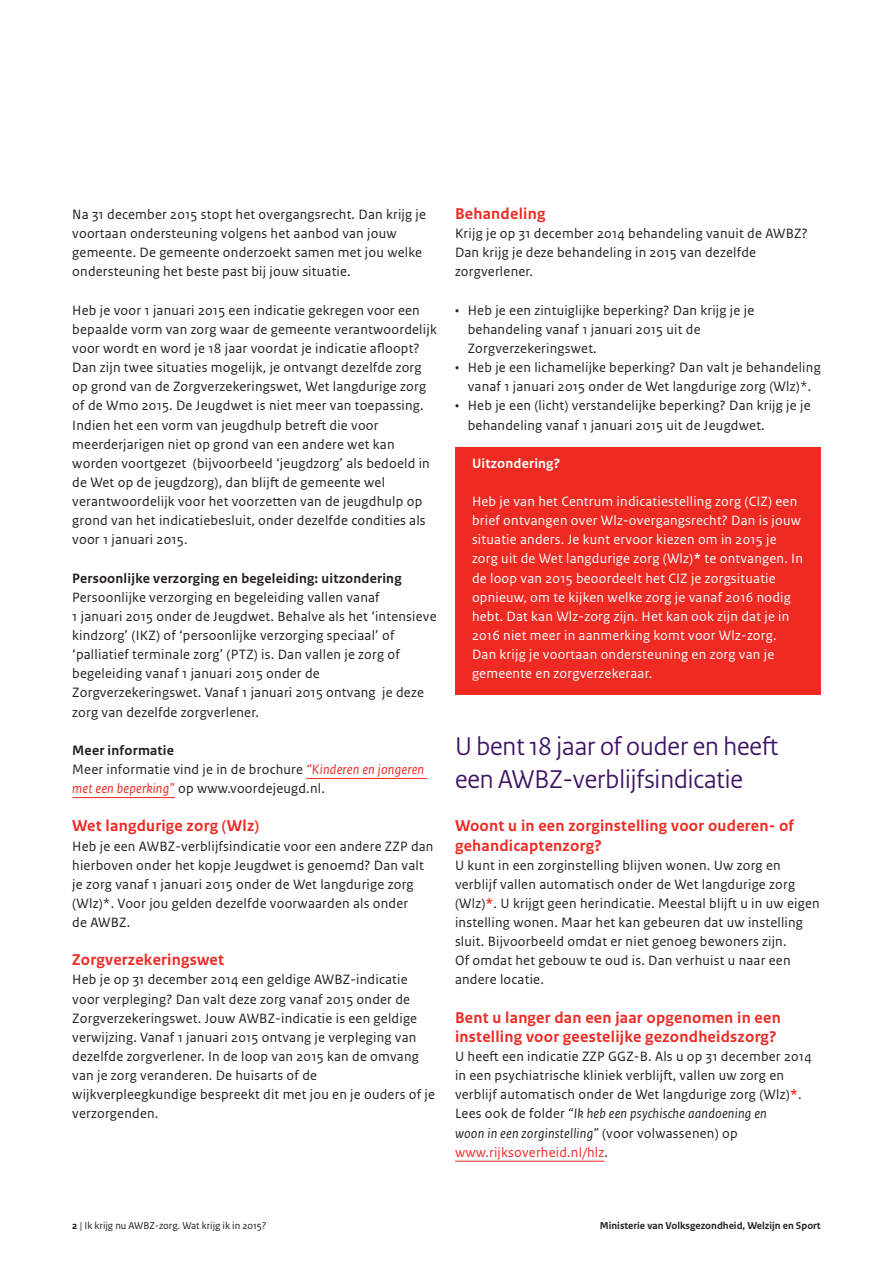
<style>
.page{position:relative;width:893px;height:1263px;background:#fff}
.page>*{position:absolute;margin:0;border:0;box-sizing:border-box;transform-origin:0 0}
.vws_07_-_Tussenkop_e{font:27px/33px "Rijksoverheid Sans Heading";color:#3f1464}
.vws_08_-_Tussenkop_t{font:700 16.5px/19.2px "Rijksoverheid Sans Text";letter-spacing:.015em;color:#ee2a23}
.vws_11_-_Plat{font:14.25px/19.2px "Rijksoverheid Sans Text";letter-spacing:.015em;color:#231f20}
.vws_19_-_Kader_plat{font:14.25px/19.2px "Rijksoverheid Sans Text";letter-spacing:.015em;color:#fff}
.vws_08_-_Tussenkop_t-2{font:14.25px/19.2px "Rijksoverheid Sans Text";letter-spacing:.015em;color:#231f20}
.vws_11_-_Plat-2{font:700 14.25px "Rijksoverheid Sans Text";letter-spacing:.015em;color:#231f20}
.vws_11_-_Plat-3{font:700 14.25px "Rijksoverheid Sans Text";letter-spacing:.015em;color:#fff}
.t1{font:700 10.5px "Rijksoverheid Sans Text";color:#231f20}
.t2{font:10.5px "Rijksoverheid Sans Text";color:#231f20}
.s1{font-style:italic;color:#ee2a23}
.s2{font-weight:700}
.s3{font-weight:700;color:#ee2a23}
.s4{font-style:italic}
.s5{color:#ee2a23}
</style>
<div class="page">
<div style="left:455px;top:448px;width:366px;height:247px;background:#ee2a23"></div>
<hr style="left:306px;top:778px;width:121px;height:1px;background:#ee2a23">
<hr style="left:72px;top:797px;width:103px;height:1px;background:#ee2a23">
<hr style="left:455px;top:1161px;width:149px;height:1px;background:#ee2a23">
<p class="vws_11_-_Plat" style="left:72px;top:205px;width:355px">Na 31 december 2015 stopt het overgangsrecht. Dan krijg je voortaan ondersteuning volgens het aanbod van jouw gemeente. De gemeente onderzoekt samen met jou welke ondersteuning het beste past bij jouw situatie.</p>
<p class="vws_11_-_Plat" style="left:72px;top:301px;width:366px">Heb je voor 1 januari 2015 een indicatie gekregen voor een bepaalde vorm van zorg waar de gemeente verantwoordelijk voor wordt en word je 18 jaar voordat je indicatie afloopt?<br>Dan zijn twee situaties mogelijk, je ontvangt dezelfde zorg op grond van de Zorgverzekeringswet, Wet langdurige zorg of de Wmo 2015. De Jeugdwet is niet meer van toepassing.</p>
<p class="vws_11_-_Plat" style="left:72px;top:415px;width:359px">Indien het een vorm van jeugdhulp betreft die voor meerderjarigen niet op grond van een andere wet kan worden voortgezet (bijvoorbeeld ‘jeugdzorg’ als bedoeld in de Wet op de jeugdzorg), dan blijft de gemeente wel verantwoordelijk voor het voorzetten van de jeugdhulp op grond van het indicatiebesluit, onder dezelfde condities als voor 1 januari 2015.</p>
<p class="vws_11_-_Plat-2" style="left:72px;top:570px;width:331px">Persoonlijke verzorging en begeleiding: uitzondering</p>
<p class="vws_11_-_Plat" style="left:72px;top:588px;width:309px">Persoonlijke verzorging en begeleiding vallen vanaf</p>
<p class="vws_11_-_Plat" style="left:72px;top:607px;width:366px">1 januari 2015 onder de Jeugdwet. Behalve als het ‘intensieve kindzorg’ (IKZ) of ‘persoonlijke verzorging speciaal’ of ‘palliatief terminale zorg’ (PTZ) is. Dan vallen je zorg of begeleiding vanaf 1 januari 2015 onder de Zorgverzekeringswet. Vanaf 1 januari 2015 ontvang je deze zorg van dezelfde zorgverlener.</p>
<p class="vws_11_-_Plat-2" style="left:72px;top:742px;width:103px">Meer informatie</p>
<p class="vws_11_-_Plat" style="left:72px;top:760px;width:353px">Meer informatie vind je in de brochure <span class="s1">“Kinderen en jongeren met een beperking”</span> op www.voordejeugd.nl.</p>
<p class="vws_08_-_Tussenkop_t" style="left:72px;top:817px;width:188px">Wet langdurige zorg (Wlz)</p>
<p class="vws_11_-_Plat" style="left:72px;top:836px;width:363px">Heb je een AWBZ-verblijfsindicatie voor een andere ZZP dan hierboven onder het kopje Jeugdwet is genoemd? Dan valt</p>
<p class="vws_11_-_Plat" style="left:72px;top:875px;width:343px">je zorg vanaf 1 januari 2015 onder de Wet langdurige zorg (Wlz)*. Voor jou gelden dezelfde voorwaarden als onder</p>
<p class="vws_11_-_Plat" style="left:72px;top:913px;width:60px">de AWBZ.</p>
<p class="vws_08_-_Tussenkop_t" style="left:72px;top:951px;width:153px">Zorgverzekeringswet</p>
<p class="vws_11_-_Plat" style="left:72px;top:970px;width:364px">Heb je op 31 december 2014 een geldige AWBZ-indicatie voor verpleging? Dan valt deze zorg vanaf 2015 onder de Zorgverzekeringswet. Jouw AWBZ-indicatie is een geldige verwijzing. Vanaf 1 januari 2015 ontvang je verpleging van dezelfde zorgverlener. In de loop van 2015 kan de omvang van je zorg veranderen. De huisarts of de wijkverpleegkundige bespreekt dit met jou en je ouders of je verzorgenden.</p>
<p class="vws_08_-_Tussenkop_t" style="left:455px;top:204px;width:92px">Behandeling</p>
<p class="vws_11_-_Plat" style="left:455px;top:224px;width:354px">Krijg je op 31 december 2014 behandeling vanuit de AWBZ?<br>Dan krijg je deze behandeling in 2015 van dezelfde zorgverlener.</p>
<p class="vws_11_-_Plat" style="left:468px;top:301px;width:288px;text-indent:-13px">• Heb je een zintuiglijke beperking? Dan krijg je je behandeling vanaf 1 januari 2015 uit de<br>Zorgverzekeringswet.</p>
<p class="vws_11_-_Plat" style="left:455px;top:358px;width:367px;text-align:center">• Heb je een lichamelijke beperking? Dan valt je behandeling vanaf 1 januari 2015 onder de Wet langdurige zorg (Wlz)*.</p>
<p class="vws_11_-_Plat" style="left:468px;top:396px;width:344px;text-indent:-13px">• Heb je een (licht) verstandelijke beperking? Dan krijg je je behandeling vanaf 1 januari 2015 uit de Jeugdwet.</p>
<p class="vws_11_-_Plat-3" style="left:472px;top:455px;width:90px">Uitzondering?</p>
<p class="vws_19_-_Kader_plat" style="left:472px;top:492px;width:332px">Heb je van het Centrum indicatiestelling zorg (CIZ) een brief ontvangen over Wlz-overgangsrecht? Dan is jouw situatie anders. Je kunt ervoor kiezen om in 2015 je zorg uit de Wet langdurige zorg (Wlz)<span class="s2">*</span> te ontvangen. In de loop van 2015 beoordeelt het CIZ je zorgsituatie opnieuw, om te kijken welke zorg je vanaf 2016 nodig hebt. Dat kan Wlz-zorg zijn. Het kan ook zijn dat je in 2016 niet meer in aanmerking komt voor Wlz-zorg.<br>Dan krijg je voortaan ondersteuning en zorg van je gemeente en zorgverzekeraar.</p>
<p class="vws_07_-_Tussenkop_e" style="left:455px;top:730px;width:325px">U bent 18 jaar of ouder en heeft een AWBZ-verblijfsindicatie</p>
<p class="vws_08_-_Tussenkop_t" style="left:455px;top:817px;width:341px">Woont u in een zorginstelling voor ouderen- of gehandicaptenzorg?</p>
<p class="vws_11_-_Plat" style="left:455px;top:856px;width:366px">U kunt in een zorginstelling blijven wonen. Uw zorg en verblijf vallen automatisch onder de Wet langdurige zorg (Wlz)<span class="s3">*</span>. U krijgt geen herindicatie. Meestal blijft u in uw eigen instelling wonen. Maar het kan gebeuren dat uw instelling sluit. Bijvoorbeeld omdat er niet genoeg bewoners zijn.</p>
<p class="vws_11_-_Plat" style="left:455px;top:951px;width:337px">Of omdat het gebouw te oud is. Dan verhuist u naar een andere locatie.</p>
<p class="vws_08_-_Tussenkop_t" style="left:455px;top:1008px;width:327px">Bent u langer dan een jaar opgenomen in een instelling voor geestelijke gezondheidszorg?</p>
<p class="vws_08_-_Tussenkop_t-2" style="left:455px;top:1047px;width:358px">U heeft een indicatie ZZP GGZ-B. Als u op 31 december 2014 in een psychiatrische kliniek verblijft, vallen uw zorg en verblijf automatisch onder de Wet langdurige zorg (Wlz)<span class="s3">*</span>.<br>Lees ook de folder <span class="s4">“Ik heb een psychische aandoening en<br>woon in een zorginstelling”</span> (voor volwassenen) op <span class="s5">www.rijksoverheid.nl/hlz</span>.</p>
<p class="t2" style="left:72px;top:1219px;width:196px"><span class="s2">2</span> | Ik krijg nu AWBZ-zorg. Wat krijg ik in 2015?</p>
<p class="t1" style="left:600px;top:1219px;width:222px">Ministerie van Volksgezondheid, Welzijn en Sport</p>
</div>
